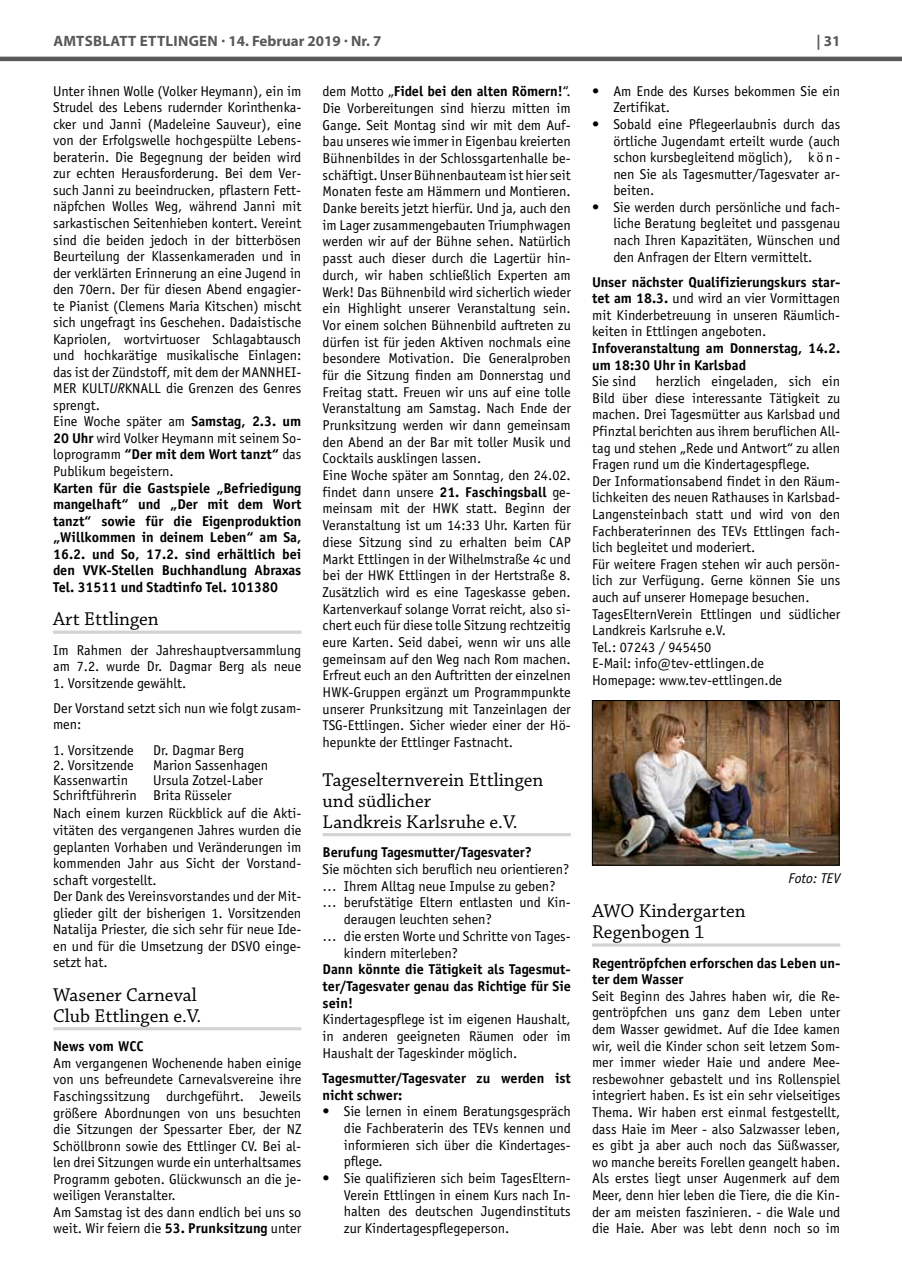
<style>
.page{position:relative;width:902px;height:1280px;background:#fff}
.page>*{position:absolute;margin:0;border:0;box-sizing:border-box;transform-origin:0 0}
.t1{font:19.5px/21.1px "Chaparral Pro";color:#000}
.t2{font:700 15px "Myriad Pro";letter-spacing:.015em;color:#58595b}
.t3{font:14.25px/16.6px "Officina Sans";color:#000}
.t4{font:700 14.25px/16.5px "Officina Sans";color:#000}
.t5{font:italic 14.25px "Officina Sans";color:#000}
.s1{font-style:italic}
.s2{font-weight:700}
</style>
<div class="page">
<hr style="left:0;top:57px;width:901px;height:4px;background:#58595b">
<hr style="left:53px;top:631px;width:248px;height:3px;background:#d1d3d4">
<hr style="left:53px;top:1027px;width:248px;height:3px;background:#d1d3d4">
<hr style="left:322px;top:833px;width:248px;height:3px;background:#d1d3d4">
<hr style="left:592px;top:943px;width:248px;height:4px;background:#dbdcdd">
<img style="left:594px;top:702px;width:243px;height:161px">
<div style="left:592px;top:700px;width:247px;height:165px;border:1px solid #000"></div>
<p class="t2" style="left:53px;top:31px;width:329px">Amtsblatt Ettlingen · 14. Februar 2019 · Nr. 7</p>
<p class="t2" style="left:816px;top:31px;width:25px">| 31</p>
<p class="t3" style="left:53px;top:83px;width:250px">Unter ihnen Wolle (Volker Heymann), ein im Strudel des Lebens rudernder Korinthenka&shy;cker und Janni (Madeleine Sauveur), eine von der Erfolgswelle hochgespülte Lebens&shy;beraterin. Die Begegnung der beiden wird zur echten Herausforderung. Bei dem Ver&shy;such Janni zu beeindrucken, pflastern Fett&shy;näpfchen Wolles Weg, während Janni mit sarkastischen Seitenhieben kontert. Vereint sind die beiden jedoch in der bitterbösen Beurteilung der Klassenkameraden und in der verklärten Erinnerung an eine Jugend in den 70ern. Der für diesen Abend engagier&shy;te Pianist (Clemens Maria Kitschen) mischt sich ungefragt ins Geschehen. Dadaistische Kapriolen, wortvirtuoser Schlagabtausch und hochkarätige musikalische Einlagen: das ist der Zündstoff, mit dem der MANNHEI-MER KULT<span class="s1">UR</span>KNALL die Grenzen des Genres sprengt.<br>Eine Woche später am <span class="s2">Samstag, 2.3. um 20 Uhr</span> wird Volker Heymann mit seinem So&shy;loprogramm <span class="s2">“Der mit dem Wort tanzt“</span> das Publikum begeistern.</p>
<p class="t4" style="left:53px;top:479px;width:250px;text-align:justify">Karten für die Gastspiele „Befriedigung mangelhaft“ und „Der mit dem Wort tanzt“ sowie für die Eigenproduktion „Willkommen in deinem Leben“ am Sa, 16.2. und So, 17.2. sind erhältlich bei den VVK-Stellen Buchhandlung Abraxas Tel. 31511 und Stadtinfo Tel. 101380</p>
<h1 class="t1" style="left:53px;top:609px;width:107px">Art Ettlingen</h1>
<p class="t3" style="left:53px;top:642px;width:250px">Im Rahmen der Jahreshauptversammlung am 7.2. wurde Dr. Dagmar Berg als neue</p>
<p class="t3" style="left:53px;top:670px;width:249px;line-height:25px">1. Vorsitzende gewählt.<br>Der Vorstand setzt sich nun wie folgt zusam-</p>
<p class="t3" style="left:53px;top:716px;width:30px">men:</p>
<p class="t3" style="left:53px;top:742px;width:82px">1. Vorsitzende</p>
<p class="t3" style="left:153px;top:742px;width:92px">Dr. Dagmar Berg</p>
<p class="t3" style="left:53px;top:757px;width:82px">2. Vorsitzende</p>
<p class="t3" style="left:153px;top:757px;width:117px">Marion Sassenhagen</p>
<p class="t3" style="left:53px;top:772px;width:76px">Kassenwartin</p>
<p class="t3" style="left:613px;top:83px;width:228px;text-indent:-21px">• Am Ende des Kurses bekommen Sie ein<br>Zertifikat.</p>
<p class="t3" style="left:613px;top:116px;width:228px;text-align:justify;text-indent:-21px">• Sobald eine Pflegeerlaubnis durch das örtliche Jugendamt erteilt wurde (auch schon kursbegleitend möglich), kön - nen Sie als Tagesmutter/Tagesvater ar&shy;beiten.</p>
<p class="t3" style="left:613px;top:199px;width:228px;text-align:justify;text-indent:-21px">• Sie werden durch persönliche und fach&shy;liche Beratung begleitet und passgenau nach Ihren Kapazitäten, Wünschen und den Anfragen der Eltern vermittelt.</p>
<p class="t3" style="left:592px;top:274px;width:250px;text-align:justify"><span class="s2">Unser nächster Qualifizierungskurs star&shy;tet am 18.3.</span> und wird an vier Vormittagen mit Kinderbetreuung in unseren Räumlich&shy;keiten in Ettlingen angeboten.</p>
<p class="t4" style="left:592px;top:340px;width:250px">Infoveranstaltung am Donnerstag, 14.2. um 18:30 Uhr in Karlsbad</p>
<p class="t3" style="left:592px;top:373px;width:46px">Sie sind</p>
<p class="t3" style="left:322px;top:83px;width:250px">dem Motto „<span class="s2">Fidel bei den alten Römern!</span>“.<br>Die Vorbereitungen sind hierzu mitten im Gange. Seit Montag sind wir mit dem Auf&shy;bau unseres wie immer in Eigenbau kreierten Bühnenbildes in der Schlossgartenhalle be&shy;schäftigt. Unser Bühnenbauteam ist hier seit Monaten feste am Hämmern und Montieren.<br>Danke bereits jetzt hierfür. Und ja, auch den im Lager zusammengebauten Triumphwagen werden wir auf der Bühne sehen. Natürlich passt auch dieser durch die Lagertür hin&shy;durch, wir haben schließlich Experten am Werk! Das Bühnenbild wird sicherlich wieder ein Highlight unserer Veranstaltung sein.<br>Vor einem solchen Bühnenbild auftreten zu dürfen ist für jeden Aktiven nochmals eine besondere Motivation. Die Generalproben für die Sitzung finden am Donnerstag und Freitag statt. Freuen wir uns auf eine tolle Veranstaltung am Samstag. Nach Ende der Prunksitzung werden wir dann gemeinsam den Abend an der Bar mit toller Musik und Cocktails ausklingen lassen.<br>Eine Woche später am Sonntag, den 24.02. findet dann unsere <span class="s2">21. Faschingsball</span> ge&shy;meinsam mit der HWK statt. Beginn der Veranstaltung ist um 14:33 Uhr. Karten für diese Sitzung sind zu erhalten beim CAP Markt Ettlingen in der Wilhelmstraße 4c und bei der HWK Ettlingen in der Hertstraße 8.<br>Zusätzlich wird es eine Tageskasse geben.<br>Kartenverkauf solange Vorrat reicht, also si&shy;chert euch für diese tolle Sitzung rechtzeitig eure Karten. Seid dabei, wenn wir uns alle gemeinsam auf den Weg nach Rom machen.<br>Erfreut euch an den Auftritten der einzelnen HWK-Gruppen ergänzt um Programmpunkte unserer Prunksitzung mit Tanzeinlagen der TSG-Ettlingen. Sicher wieder einer der Hö&shy;hepunkte der Ettlinger Fastnacht.</p>
<h1 class="t1" style="left:322px;top:770px;width:222px">Tageselternverein Ettlingen und südlicher<br>Landkreis Karlsruhe e.V.</h1>
<p class="t4" style="left:322px;top:844px;width:211px">Berufung Tagesmutter/Tagesvater?</p>
<p class="t3" style="left:322px;top:861px;width:248px">Sie möchten sich beruflich neu orientieren?</p>
<p class="t3" style="left:322px;top:878px;width:234px">… Ihrem Alltag neue Impulse zu geben?</p>
<p class="t3" style="left:322px;top:894px;width:250px">… berufstätige Eltern entlasten und Kin-</p>
<p class="t3" style="left:344px;top:911px;width:149px">deraugen leuchten sehen?</p>
<p class="t3" style="left:322px;top:928px;width:250px">… die ersten Worte und Schritte von Tages-</p>
<p class="t3" style="left:344px;top:944px;width:115px">kindern miterleben?</p>
<p class="t4" style="left:322px;top:961px;width:250px;text-align:justify">Dann könnte die Tätigkeit als Tagesmut&shy;ter/Tagesvater genau das Richtige für Sie sein!</p>
<p class="t3" style="left:322px;top:1011px;width:250px;text-align:justify">Kindertagespflege ist im eigenen Haushalt, in anderen geeigneten Räumen oder im Haushalt der Tageskinder möglich.</p>
<p class="t4" style="left:322px;top:1069px;width:250px">Tagesmutter/Tagesvater zu werden ist nicht schwer:</p>
<p class="t3" style="left:344px;top:1103px;width:228px;text-align:justify;text-indent:-21px">• Sie lernen in einem Beratungsgespräch die Fachberaterin des TEVs kennen und informieren sich über die Kindertages&shy;pflege.</p>
<p class="t3" style="left:344px;top:1170px;width:228px;text-align:justify;text-indent:-21px">• Sie qualifizieren sich beim TagesEltern-Verein Ettlingen in einem Kurs nach In&shy;halten des deutschen Jugendinstituts zur Kindertagespflegeperson.</p>
<p class="t3" style="left:592px;top:373px;width:250px;text-indent:64px">herzlich eingeladen, sich ein Bild über diese interessante Tätigkeit zu machen. Drei Tagesmütter aus Karlsbad und Pfinztal berichten aus ihrem beruflichen All&shy;tag und stehen „Rede und Antwort“ zu allen Fragen rund um die Kindertagespflege.<br>Der Informationsabend findet in den Räum&shy;lichkeiten des neuen Rathauses in Karlsbad-Langensteinbach statt und wird von den Fachberaterinnen des TEVs Ettlingen fach&shy;lich begleitet und moderiert.<br>Für weitere Fragen stehen wir auch persön&shy;lich zur Verfügung. Gerne können Sie uns auch auf unserer Homepage besuchen.<br>TagesElternVerein Ettlingen und südlicher Landkreis Karlsruhe e.V.<br>Tel.: 07243 / 945450<br>E-Mail: info@tev-ettlingen.de<br>Homepage: www.tev-ettlingen.de</p>
<p class="t3" style="left:53px;top:772px;width:211px;line-height:15px;text-indent:100px">Ursula Zotzel-Laber<br>Schriftführerin Brita Rüsseler</p>
<p class="t3" style="left:53px;top:805px;width:250px">Nach einem kurzen Rückblick auf die Akti&shy;vitäten des vergangenen Jahres wurden die geplanten Vorhaben und Veränderungen im kommenden Jahr aus Sicht der Vorstand&shy;schaft vorgestellt.<br>Der Dank des Vereinsvorstandes und der Mit&shy;glieder gilt der bisherigen 1. Vorsitzenden Natalija Priester, die sich sehr für neue Ide&shy;en und für die Umsetzung der DSVO einge&shy;setzt hat.</p>
<h1 class="t1" style="left:53px;top:985px;width:150px">Wasener Carneval<br>Club Ettlingen e.V.</h1>
<p class="t4" style="left:53px;top:1038px;width:92px">News vom WCC</p>
<p class="t3" style="left:53px;top:1055px;width:250px">Am vergangenen Wochenende haben einige von uns befreundete Carnevalsvereine ihre Faschingssitzung durchgeführt. Jeweils größere Abordnungen von uns besuchten die Sitzungen der Spessarter Eber, der NZ Schöllbronn sowie des Ettlinger CV. Bei al&shy;len drei Sitzungen wurde ein unterhaltsames Programm geboten. Glückwunsch an die je&shy;weiligen Veranstalter.<br>Am Samstag ist des dann endlich bei uns so weit. Wir feiern die <span class="s2">53. Prunksitzung</span> unter</p>
<p class="t5" style="left:788px;top:870px;width:53px">Foto: TEV</p>
<h1 class="t1" style="left:592px;top:901px;width:155px">AWO Kindergarten<br>Regenbogen 1</h1>
<p class="t4" style="left:592px;top:954px;width:250px">Regentröpfchen erforschen das Leben un&shy;ter dem Wasser</p>
<p class="t3" style="left:592px;top:988px;width:250px;text-align:justify">Seit Beginn des Jahres haben wir, die Re&shy;gentröpfchen uns ganz dem Leben unter dem Wasser gewidmet. Auf die Idee kamen wir, weil die Kinder schon seit letzem Som&shy;mer immer wieder Haie und andere Mee&shy;resbewohner gebastelt und ins Rollenspiel integriert haben. Es ist ein sehr vielseitiges Thema. Wir haben erst einmal festgestellt, dass Haie im Meer - also Salzwasser leben, es gibt ja aber auch noch das Süßwasser, wo manche bereits Forellen geangelt haben.<br>Als erstes liegt unser Augenmerk auf dem Meer, denn hier leben die Tiere, die die Kin&shy;der am meisten faszinieren. - die Wale und die Haie. Aber was lebt denn noch so im</p>
</div>
